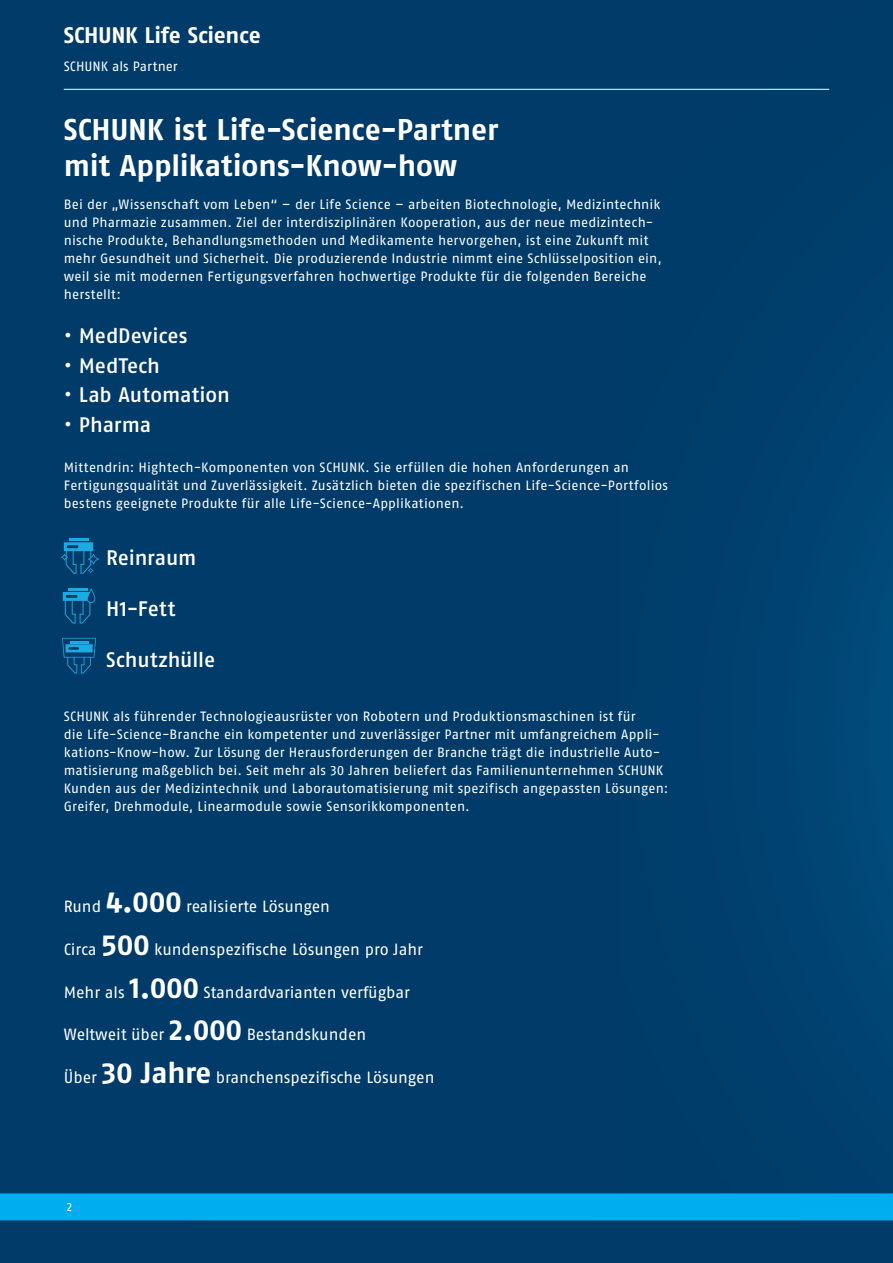
<style>
.page{position:relative;width:893px;height:1263px;background:#fff}
.page>*{position:absolute;margin:0;border:0;box-sizing:border-box;transform-origin:0 0}
.t1{font:700 30px/36px "SCHUNK Fago Pro";color:#fff}
.t2{font:700 22.5px "SCHUNK Fago Pro";letter-spacing:-.005em;color:#fff}
.t3{font:500 21px "SCHUNK Fago Pro";color:#fff}
.t4{font:16.2px "SCHUNK Fago Pro";letter-spacing:-.005em;color:#fff}
.t5{font:13.5px/18px "SCHUNK Fago Pro";letter-spacing:.01em;color:#fff}
.t6{font:12px "SCHUNK Fago Pro";color:#fff}
.s1{font-weight:700;font-size:29.55px}
</style>
<div class="page">
<div style="left:0;top:0;width:893px;height:1233px;background:#003b69"></div>
<img style="left:621px;top:88px;width:272px;height:942px">
<div style="left:0;top:1202px;width:893px;height:61px;background:#003b69"></div>
<div style="left:0;top:1193px;width:893px;height:27px;background:#00aeef"></div>
<hr style="left:64px;top:89px;width:765px;height:1px;background:#fff">
<hr style="left:69px;top:538px;width:19px;height:3px;background:#1da9e1">
<svg style="left:60px;top:542px;width:40px;height:32px"></svg>
<svg style="left:63px;top:588px;width:33px;height:35px"></svg>
<svg style="left:62px;top:638px;width:34px;height:35px"></svg>
<h2 class="t2" style="left:64px;top:22px;width:198px">SCHUNK Life Science</h2>
<p class="t5" style="left:64px;top:57px;width:116px">SCHUNK als Partner</p>
<h1 class="t1" style="left:64px;top:112px;width:436px">SCHUNK ist Life-Science-Partner mit Applikations-Know-how</h1>
<p class="t5" style="left:64px;top:196px;width:599px">Bei der „Wissenschaft vom Leben“ – der Life Science – arbeiten Biotechnologie, Medizintechnik und Pharmazie zusammen. Ziel der interdisziplinären Kooperation, aus der neue medizintech&shy;nische Produkte, Behandlungsmethoden und Medikamente hervorgehen, ist eine Zukunft mit mehr Gesundheit und Sicherheit. Die produzierende Industrie nimmt eine Schlüsselposition ein, weil sie mit modernen Fertigungsverfahren hochwertige Produkte für die folgenden Bereiche herstellt:</p>
<h3 class="t3" style="left:64px;top:323px;width:125px">• MedDevices</h3>
<h3 class="t3" style="left:64px;top:353px;width:98px">• MedTech</h3>
<h3 class="t3" style="left:64px;top:382px;width:168px">• Lab Automation</h3>
<h3 class="t3" style="left:64px;top:412px;width:89px">• Pharma</h3>
<p class="t5" style="left:64px;top:459px;width:606px">Mittendrin: Hightech-Komponenten von SCHUNK. Sie erfüllen die hohen Anforderungen an<br>Fertigungsqualität und Zuverlässigkeit. Zusätzlich bieten die spezifischen Life-Science-Portfolios bestens geeignete Produkte für alle Life-Science-Applikationen.</p>
<h3 class="t3" style="left:106px;top:545px;width:92px">Reinraum</h3>
<h3 class="t3" style="left:106px;top:596px;width:71px">H1-Fett</h3>
<h3 class="t3" style="left:106px;top:647px;width:110px">Schutzhülle</h3>
<p class="t5" style="left:64px;top:708px;width:606px">SCHUNK als führender Technologieausrüster von Robotern und Produktionsmaschinen ist für<br>die Life-Science-Branche ein kompetenter und zuverlässiger Partner mit umfangreichem Appli&shy;kations-Know-how. Zur Lösung der Herausforderungen der Branche trägt die industrielle Auto&shy;matisierung maßgeblich bei. Seit mehr als 30 Jahren beliefert das Familienunternehmen SCHUNK Kunden aus der Medizintechnik und Laborautomatisierung mit spezifisch angepassten Lösungen:<br>Greifer, Drehmodule, Linearmodule sowie Sensorikkomponenten.</p>
<p class="t4" style="left:64px;top:896px;width:268px">Rund <span class="s1">4.000</span> realisierte Lösungen</p>
<p class="t4" style="left:64px;top:939px;width:361px">Circa <span class="s1">500</span> kundenspezifische Lösungen pro Jahr</p>
<p class="t4" style="left:64px;top:982px;width:348px">Mehr als <span class="s1">1.000</span> Standardvarianten verfügbar</p>
<p class="t4" style="left:64px;top:1025px;width:304px">Weltweit über <span class="s1">2.000</span> Bestandskunden</p>
<p class="t4" style="left:64px;top:1068px;width:372px">Über <span class="s1">30 Jahre</span> branchenspezifische Lösungen</p>
<p class="t6" style="left:67px;top:1200px;width:7px">2</p>
</div>
